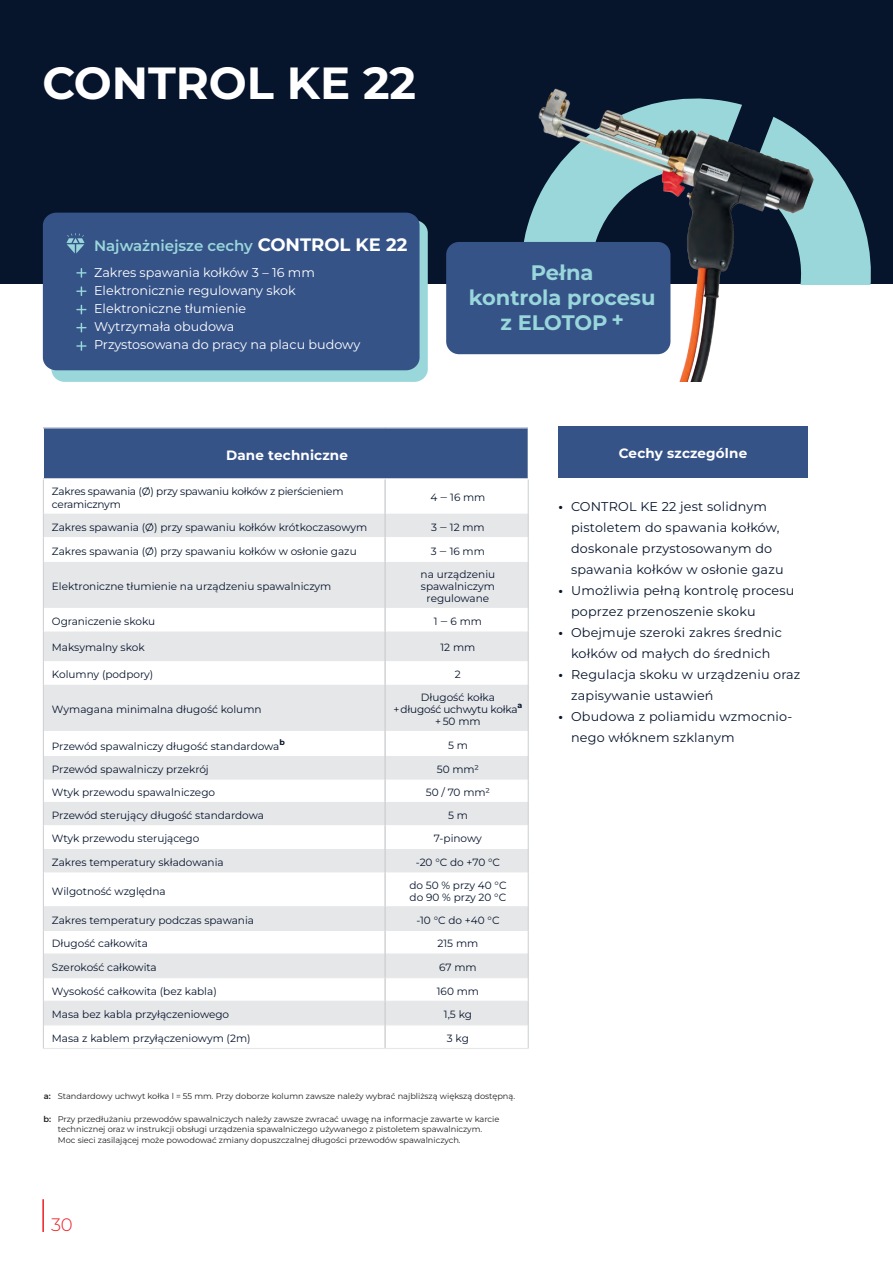
<style>
.page{position:relative;width:893px;height:1263px;background:#fff}
.page>*{position:absolute;margin:0;border:0;box-sizing:border-box;transform-origin:0 0}
.t1{font:700 45px "Montserrat";color:#fff}
.t2{font:700 21px/25.2px "Montserrat";color:#99d7db;text-align:center}
.t3{font:300 18px "Montserrat";color:#ee1d23}
.t4{font:600 15px "Montserrat";color:#99d7db}
.t5{font:700 13.5px "Montserrat";letter-spacing:.015em;color:#fff}
.t6{font:12.75px/21px "Montserrat";letter-spacing:.015em;color:#06142c}
.t7{font:12.75px/18px "Montserrat";color:#fff}
.t8{font:10.5px/12px "Montserrat";color:#06142c;text-align:center}
.t9{font:10.5px/12px "Montserrat";letter-spacing:-.02em;color:#06142c}
.t10{font:8.25px/10.5px "Montserrat";color:#231f20}
.s1{font-weight:700;font-size:18px;color:#fff}
.s2{font-weight:600}
.s3{font-weight:700}
</style>
<div class="page">
<div style="left:0;top:0;width:893px;height:283px;background:#06142c"></div>
<hr style="left:42px;top:1199px;width:2px;height:33px;background:#ee1d23">
<div style="left:43px;top:428px;width:485px;height:51px;background:#365388"></div>
<div style="left:44px;top:562px;width:484px;height:46px;background:#e6e7e9"></div>
<svg style="left:44px;top:608px;width:484px;height:440px"></svg>
<svg style="left:44px;top:631px;width:484px;height:299px;fill:#e6e7e9"></svg>
<hr style="left:43px;top:428px;width:1px;height:50px;background:#fff">
<hr style="left:43px;top:478px;width:342px;height:1px;background:#fff">
<hr style="left:385px;top:478px;width:144px;height:1px;background:#fff">
<hr style="left:44px;top:906px;width:340px;height:1px;background:#e6e7e9">
<hr style="left:386px;top:906px;width:142px;height:1px;background:#e6e7e9">
<hr style="left:44px;top:930px;width:340px;height:1px;background:#e6e7e9">
<hr style="left:386px;top:930px;width:142px;height:1px;background:#e6e7e9">
<hr style="left:44px;top:953px;width:340px;height:1px;background:#e6e7e9">
<hr style="left:386px;top:953px;width:142px;height:1px;background:#e6e7e9">
<hr style="left:44px;top:977px;width:340px;height:1px;background:#e6e7e9">
<hr style="left:386px;top:977px;width:142px;height:1px;background:#e6e7e9">
<hr style="left:44px;top:1001px;width:340px;height:1px;background:#e6e7e9">
<hr style="left:386px;top:1001px;width:142px;height:1px;background:#e6e7e9">
<hr style="left:44px;top:1024px;width:340px;height:1px;background:#e6e7e9">
<hr style="left:386px;top:1024px;width:142px;height:1px;background:#e6e7e9">
<hr style="left:43px;top:1048px;width:342px;height:1px;background:#e6e7e9">
<hr style="left:385px;top:1048px;width:144px;height:1px;background:#e6e7e9">
<svg style="left:43px;top:479px;width:486px;height:83px"></svg>
<hr style="left:43px;top:562px;width:1px;height:46px;background:#d1d2d4">
<hr style="left:528px;top:562px;width:1px;height:46px;background:#d1d2d4">
<svg style="left:43px;top:608px;width:1px;height:23px"></svg>
<svg style="left:528px;top:608px;width:1px;height:23px"></svg>
<hr style="left:43px;top:631px;width:1px;height:30px;background:#d1d2d4">
<hr style="left:528px;top:631px;width:1px;height:30px;background:#d1d2d4">
<svg style="left:43px;top:661px;width:1px;height:24px"></svg>
<svg style="left:528px;top:661px;width:1px;height:24px"></svg>
<hr style="left:43px;top:685px;width:1px;height:46px;background:#d1d2d4">
<hr style="left:528px;top:685px;width:1px;height:46px;background:#d1d2d4">
<svg style="left:43px;top:731px;width:1px;height:142px"></svg>
<svg style="left:528px;top:731px;width:1px;height:142px"></svg>
<hr style="left:43px;top:873px;width:1px;height:34px;background:#d1d2d4">
<hr style="left:528px;top:873px;width:1px;height:34px;background:#d1d2d4">
<svg style="left:43px;top:907px;width:1px;height:141px"></svg>
<svg style="left:528px;top:907px;width:1px;height:141px"></svg>
<hr style="left:384px;top:479px;width:2px;height:35px;background:#d1d2d4">
<hr style="left:384px;top:514px;width:2px;height:23px;background:#d1d2d4">
<hr style="left:384px;top:537px;width:2px;height:25px;background:#d1d2d4">
<hr style="left:384px;top:562px;width:2px;height:46px;background:#d1d2d4">
<hr style="left:384px;top:608px;width:2px;height:23px;background:#d1d2d4">
<hr style="left:384px;top:631px;width:2px;height:30px;background:#d1d2d4">
<hr style="left:384px;top:661px;width:2px;height:24px;background:#d1d2d4">
<hr style="left:384px;top:685px;width:2px;height:46px;background:#d1d2d4">
<hr style="left:384px;top:731px;width:2px;height:25px;background:#d1d2d4">
<hr style="left:384px;top:756px;width:2px;height:24px;background:#d1d2d4">
<hr style="left:384px;top:780px;width:2px;height:22px;background:#d1d2d4">
<hr style="left:384px;top:802px;width:2px;height:23px;background:#d1d2d4">
<hr style="left:384px;top:825px;width:2px;height:24px;background:#d1d2d4">
<hr style="left:384px;top:849px;width:2px;height:24px;background:#d1d2d4">
<hr style="left:384px;top:873px;width:2px;height:34px;background:#d1d2d4">
<hr style="left:384px;top:907px;width:2px;height:23px;background:#d1d2d4">
<hr style="left:384px;top:930px;width:2px;height:24px;background:#d1d2d4">
<hr style="left:384px;top:954px;width:2px;height:24px;background:#d1d2d4">
<hr style="left:384px;top:978px;width:2px;height:23px;background:#d1d2d4">
<hr style="left:384px;top:1001px;width:2px;height:24px;background:#d1d2d4">
<hr style="left:384px;top:1025px;width:2px;height:23px;background:#d1d2d4">
<div style="left:51px;top:220px;width:377px;height:162px;background:#99d7db;border-radius:13px"></div>
<div style="left:43px;top:213px;width:377px;height:157px;background:#365388;border-radius:13px"></div>
<svg style="left:76px;top:268px;width:11px;height:10px"></svg>
<svg style="left:76px;top:286px;width:11px;height:10px"></svg>
<svg style="left:76px;top:323px;width:11px;height:9px"></svg>
<svg style="left:76px;top:305px;width:11px;height:9px"></svg>
<svg style="left:76px;top:341px;width:11px;height:10px"></svg>
<svg style="left:66px;top:233px;width:19px;height:20px"></svg>
<div style="left:446px;top:242px;width:224px;height:112px;background:#365388;border-radius:13px"></div>
<div style="left:558px;top:426px;width:250px;height:51px;background:#365388"></div>
<img style="left:470px;top:88px;width:423px;height:294px">
<h1 class="t1" style="left:43px;top:51px;width:375px">CONTROL KE 22</h1>
<h3 class="t4" style="left:94px;top:235px;width:315px">Najważniejsze cechy <span class="s1">CONTROL KE 22</span></h3>
<p class="t7" style="left:94px;top:264px;width:268px">Zakres spawania kołków 3 – 16 mm<br>Elektronicznie regulowany skok<br>Elektroniczne tłumienie<br>Wytrzymała obudowa<br>Przystosowana do pracy na placu budowy</p>
<h2 class="t2" style="left:469px;top:261px;width:188px">Pełna<br>kontrola procesu z ELOTOP +</h2>
<p class="t5" style="left:226px;top:445px;width:123px">Dane techniczne</p>
<p class="t9" style="left:52px;top:486px;width:293px;line-height:12.6px">Zakres spawania (Ø) przy spawaniu kołków z pierścieniem ceramicznym</p>
<p class="t8" style="left:430px;top:492px;width:57px">4 ‒ 16 mm</p>
<p class="t8" style="left:52px;top:522px;width:317px">Zakres spawania (Ø) przy spawaniu kołków krótkoczasowym</p>
<p class="t8" style="left:431px;top:522px;width:55px">3 ‒ 12 mm</p>
<p class="t8" style="left:52px;top:546px;width:306px">Zakres spawania (Ø) przy spawaniu kołków w osłonie gazu</p>
<p class="t8" style="left:431px;top:546px;width:55px">3 ‒ 16 mm</p>
<p class="t8" style="left:52px;top:581px;width:281px">Elektroniczne tłumienie na urządzeniu spawalniczym</p>
<p class="t8" style="left:421px;top:569px;width:76px">na urządzeniu spawalniczym regulowane</p>
<p class="t8" style="left:52px;top:616px;width:105px">Ograniczenie skoku</p>
<p class="t8" style="left:434px;top:616px;width:50px">1 ‒ 6 mm</p>
<p class="t8" style="left:52px;top:642px;width:94px">Maksymalny skok</p>
<p class="t8" style="left:440px;top:642px;width:36px">12 mm</p>
<p class="t8" style="left:52px;top:669px;width:103px">Kolumny (podpory)</p>
<p class="t8" style="left:455px;top:669px;width:7px">2</p>
<p class="t8" style="left:52px;top:704px;width:211px">Wymagana minimalna długość kolumn</p>
<p class="t9" style="left:394px;top:692px;width:130px;text-align:center">Długość kołka<br>+ długość uchwytu kołka<sup>a </sup>+ 50 mm</p>
<p class="t8" style="left:52px;top:741px;width:234px">Przewód spawalniczy długość standardowa<sup>b</sup></p>
<p class="t8" style="left:448px;top:740px;width:21px">5 m</p>
<p class="t8" style="left:52px;top:764px;width:158px">Przewód spawalniczy przekrój</p>
<p class="t8" style="left:437px;top:764px;width:44px">50 mm²</p>
<p class="t8" style="left:52px;top:787px;width:165px">Wtyk przewodu spawalniczego</p>
<p class="t8" style="left:426px;top:787px;width:66px">50 / 70 mm²</p>
<p class="t8" style="left:52px;top:810px;width:214px">Przewód sterujący długość standardowa</p>
<p class="t8" style="left:448px;top:810px;width:21px">5 m</p>
<p class="t8" style="left:52px;top:833px;width:149px">Wtyk przewodu sterującego</p>
<p class="t8" style="left:434px;top:833px;width:49px">7-pinowy</p>
<p class="t8" style="left:52px;top:857px;width:173px">Zakres temperatury składowania</p>
<p class="t8" style="left:416px;top:857px;width:86px">-20 °C do +70 °C</p>
<p class="t8" style="left:52px;top:886px;width:115px">Wilgotność względna</p>
<p class="t8" style="left:409px;top:880px;width:99px;text-align:left">do 50 % przy 40 °C do 90 % przy 20 °C</p>
<p class="t8" style="left:52px;top:915px;width:204px">Zakres temperatury podczas spawania</p>
<p class="t8" style="left:416px;top:915px;width:85px">-10 °C do +40 °C</p>
<p class="t8" style="left:52px;top:938px;width:97px">Długość całkowita</p>
<p class="t8" style="left:438px;top:938px;width:42px">215 mm</p>
<p class="t8" style="left:52px;top:962px;width:106px">Szerokość całkowita</p>
<p class="t8" style="left:439px;top:962px;width:39px">67 mm</p>
<p class="t8" style="left:52px;top:985px;width:166px">Wysokość całkowita (bez kabla)</p>
<p class="t8" style="left:437px;top:985px;width:44px">160 mm</p>
<p class="t8" style="left:52px;top:1009px;width:179px">Masa bez kabla przyłączeniowego</p>
<p class="t8" style="left:444px;top:1009px;width:29px">1,5 kg</p>
<p class="t8" style="left:52px;top:1033px;width:200px">Masa z kablem przyłączeniowym (2m)</p>
<p class="t8" style="left:447px;top:1033px;width:23px">3 kg</p>
<p class="t10" style="left:44px;top:1092px;width:473px"><span class="s2">a:</span> Standardowy uchwyt kołka l = 55 mm. Przy doborze kolumn zawsze należy wybrać najbliższą większą dostępną.</p>
<p class="t10" style="left:58px;top:1114px;width:443px;text-indent:-14px"><span class="s2">b:</span> Przy przedłużaniu przewodów spawalniczych należy zawsze zwracać uwagę na informacje zawarte w karcie technicznej oraz w instrukcji obsługi urządzenia spawalniczego używanego z pistoletem spawalniczym.<br>Moc sieci zasilającej może powodować zmiany dopuszczalnej długości przewodów spawalniczych.</p>
<h3 class="t3" style="left:51px;top:1213px;width:23px">30</h3>
<p class="t5" style="left:619px;top:443px;width:130px">Cechy szczególne</p>
<p class="t6" style="left:571px;top:497px;width:214px;text-indent:-13px"><span class="s3">•</span> CONTROL KE 22 jest solidnym pistoletem do spawania kołków, doskonale przystosowanym do spawania kołków w osłonie gazu</p>
<p class="t6" style="left:571px;top:581px;width:225px;text-indent:-13px"><span class="s3">•</span> Umożliwia pełną kontrolę procesu poprzez przenoszenie skoku</p>
<p class="t6" style="left:558px;top:623px;width:225px;text-align:center"><span class="s3">•</span> Obejmuje szeroki zakres średnic kołków od małych do średnich</p>
<p class="t6" style="left:571px;top:665px;width:231px;text-indent:-13px"><span class="s3">•</span> Regulacja skoku w urządzeniu oraz zapisywanie ustawień</p>
<p class="t6" style="left:571px;top:707px;width:223px;text-indent:-13px"><span class="s3">•</span> Obudowa z poliamidu wzmocnio&shy;nego włóknem szklanym</p>
</div>
